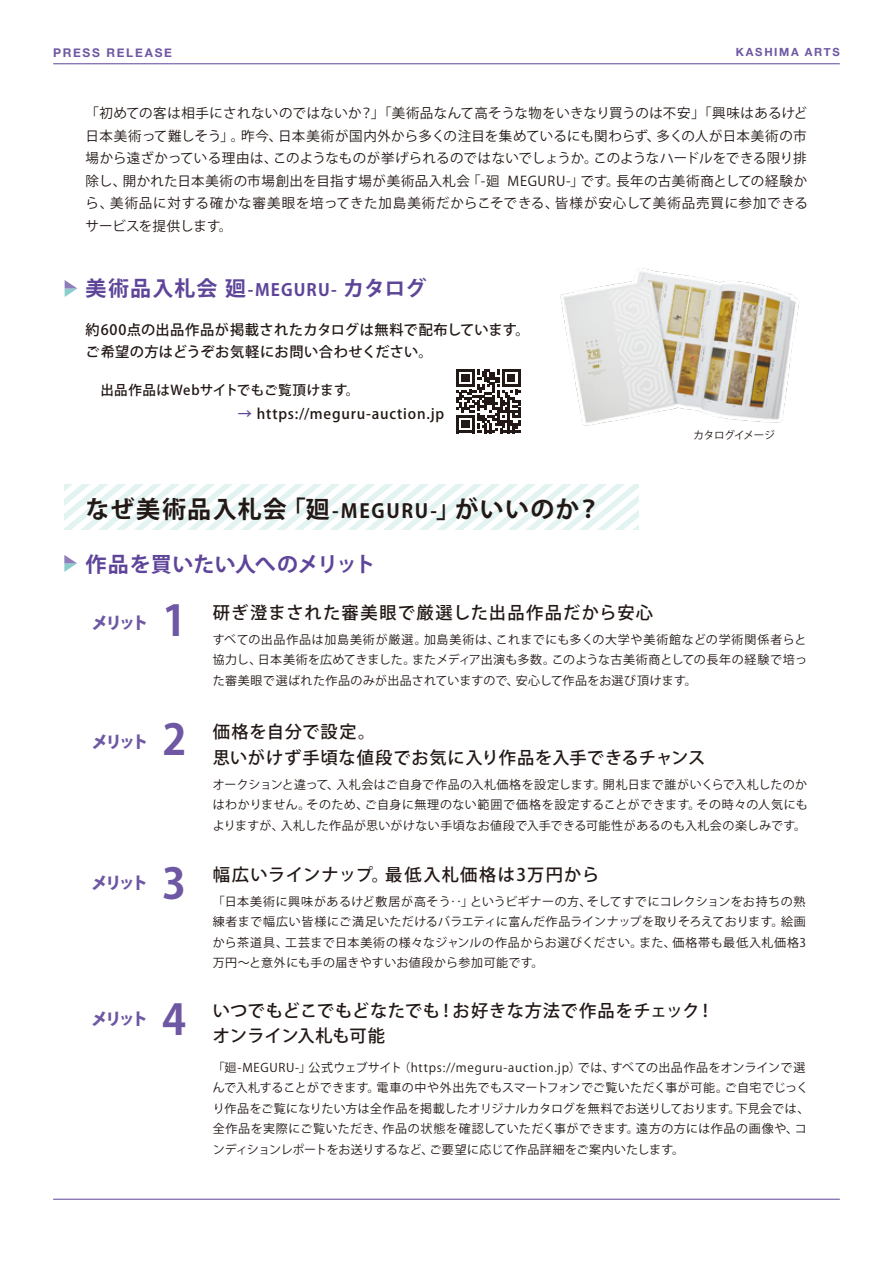
<style>
.page{position:relative;width:893px;height:1263px;background:#fff}
.page>*{position:absolute;margin:0;border:0;box-sizing:border-box;transform-origin:0 0}
.t1{font:700 42px "Koz Go Pro";color:#6e58a3}
.t2{font:700 24px "Koz Go Pro";letter-spacing:.05em;color:#221815}
.t3{font:700 21px "Koz Go Pro";letter-spacing:.045em;color:#5e4599}
.t4{font:700 21px "Koz Go Pro";letter-spacing:.005em;color:#5e4599}
.t5{font:500 17.25px "Koz Go Pro";letter-spacing:.065em;color:#221815}
.t6{font:500 17.25px/25.5px "Koz Go Pro";letter-spacing:.015em;color:#221815}
.t7{font:500 17.25px/25.5px "Koz Go Pro";letter-spacing:.045em;color:#221815}
.t8{font:800 16.5px "Koz Go Pro";letter-spacing:-.175em;color:#6e58a3}
.t9{font:500 14.25px/22.5px "Koz Go Pro";letter-spacing:.035em;color:#221815}
.t10{font:500 14.25px "Koz Go Pro";letter-spacing:.055em;color:#221815}
.t11{font:13.5px/22.5px "Koz Go Pro";letter-spacing:.04em;color:#221815;text-align:justify}
.t12{font:500 13.5px "Koz Go Pro";letter-spacing:.03em;color:#221815}
.t13{font:12px/20.4px "Koz Go Pro";letter-spacing:.03em;color:#221815;text-align:justify}
.t14{font:700 12px "Helvetica Neue";letter-spacing:.145em;color:#6e58a3}
.t15{font:700 11.25px "Helvetica Neue";letter-spacing:.15em;color:#6e58a3}
.t16{font:10.5px "Koz Go Pro";letter-spacing:-.02em;color:#221815}
.s1{font-size:16.8px}
.s2{color:#5e4599}
.s3{font-size:19.2px}
</style>
<div class="page">
<svg style="left:64px;top:485px;width:575px;height:45px"></svg>
<hr style="left:53px;top:1199px;width:787px;height:1px;background:#5e4599">
<hr style="left:53px;top:63px;width:787px;height:1px;background:#5e4599">
<img style="left:560px;top:268px;width:239px;height:158px">
<svg style="left:64px;top:555px;width:13px;height:17px"></svg>
<svg style="left:65px;top:280px;width:12px;height:17px"></svg>
<svg style="left:457px;top:369px;width:63px;height:64px"></svg>
<p class="t14" style="left:53px;top:43px;width:120px">PRESS RELEASE</p>
<p class="t15" style="left:736px;top:44px;width:106px">KASHIMA ARTS</p>
<p class="t11" style="left:86px;top:102px;width:724px">「初めての客は相手にされないのではないか？」「美術品なんて高そうな物をいきなり買うのは不安」「興味はあるけど日本美術って難しそう」。昨今、日本美術が国内外から多くの注目を集めているにも関わらず、多くの人が日本美術の市場から遠ざかっている理由は、このようなものが挙げられるのではないでしょうか。このようなハードルをできる限り排除し、開かれた日本美術の市場創出を目指す場が美術品入札会「-廻 MEGURU-」です。長年の古美術商としての経験から、美術品に対する確かな審美眼を培ってきた加島美術だからこそできる、皆様が安心して美術品売買に参加できるサービスを提供します。</p>
<h3 class="t3" style="left:86px;top:275px;width:342px">美術品入札会 廻<span class="s1">-MEGURU-</span> カタログ</h3>
<p class="t9" style="left:86px;top:319px;width:446px">約600点の出品作品が掲載されたカタログは無料で配布しています。ご希望の方はどうぞお気軽にお問い合わせください。</p>
<p class="t12" style="left:100px;top:382px;width:261px">出品作品はWebサイトでもご覧頂けます。</p>
<p class="t10" style="left:238px;top:404px;width:223px"><span class="s2">→</span> https://meguru-auction.jp　</p>
<h2 class="t2" style="left:86px;top:494px;width:517px">なぜ美術品入札会「廻<span class="s3">-MEGURU-</span>」がいいのか？</h2>
<h3 class="t4" style="left:86px;top:550px;width:291px">作品を買いたい人へのメリット</h3>
<p class="t16" style="left:693px;top:429px;width:83px">カタログイメージ</p>
<h3 class="t8" style="left:92px;top:612px;width:58px">メリット</h3>
<h1 class="t1" style="left:163px;top:593px;width:26px">1</h1>
<h3 class="t5" style="left:213px;top:601px;width:442px">研ぎ澄まされた審美眼で厳選した出品作品だから安心</h3>
<p class="t13" style="left:213px;top:629px;width:596px">すべての出品作品は加島美術が厳選。加島美術は、これまでにも多くの大学や美術館などの学術関係者らと協力し、日本美術を広めてきました。またメディア出演も多数。このような古美術商としての長年の経験で培った審美眼で選ばれた作品のみが出品されていますので、安心して作品をお選び頂けます。</p>
<h3 class="t8" style="left:92px;top:731px;width:58px">メリット</h3>
<h1 class="t1" style="left:163px;top:713px;width:26px">2</h1>
<h3 class="t8" style="left:91px;top:872px;width:58px">メリット</h3>
<h1 class="t1" style="left:162px;top:856px;width:26px">3</h1>
<h3 class="t7" style="left:213px;top:720px;width:494px">価格を自分で設定。<br>思いがけず手頃な値段でお気に入り作品を入手できるチャンス</h3>
<p class="t13" style="left:213px;top:774px;width:597px">オークションと違って、入札会はご自身で作品の入札価格を設定します。開札日まで誰がいくらで入札したのかはわかりません。そのため、ご自身に無理のない範囲で価格を設定することができます。その時々の人気にもよりますが、入札した作品が思いがけない手頃なお値段で入手できる可能性があるのも入札会の楽しみです。</p>
<h3 class="t5" style="left:213px;top:863px;width:388px">幅広いラインナップ。最低入札価格は3万円から</h3>
<p class="t13" style="left:213px;top:891px;width:595px">「日本美術に興味があるけど敷居が高そう‥」というビギナーの方、そしてすでにコレクションをお持ちの熟練者まで幅広い皆様にご満足いただけるバラエティに富んだ作品ラインナップを取りそろえております。絵画から茶道具、工芸まで日本美術の様々なジャンルの作品からお選びください。また、価格帯も最低入札価格3万円～と意外にも手の届きやすいお値段から参加可能です。</p>
<h3 class="t8" style="left:91px;top:1008px;width:58px">メリット</h3>
<h1 class="t1" style="left:162px;top:993px;width:26px">4</h1>
<h3 class="t6" style="left:213px;top:999px;width:503px">いつでもどこでもどなたでも！お好きな方法で作品をチェック！オンライン入札も可能</h3>
<p class="t13" style="left:213px;top:1057px;width:598px;text-align:left">「廻-MEGURU-」公式ウェブサイト（https://meguru-auction.jp）では、すべての出品作品をオンラインで選んで入札することができます。電車の中や外出先でもスマートフォンでご覧いただく事が可能。ご自宅でじっくり作品をご覧になりたい方は全作品を掲載したオリジナルカタログを無料でお送りしております。下見会では、全作品を実際にご覧いただき、作品の状態を確認していただく事ができます。遠方の方には作品の画像や、コンディションレポートをお送りするなど、ご要望に応じて作品詳細をご案内いたします。</p>
</div>
